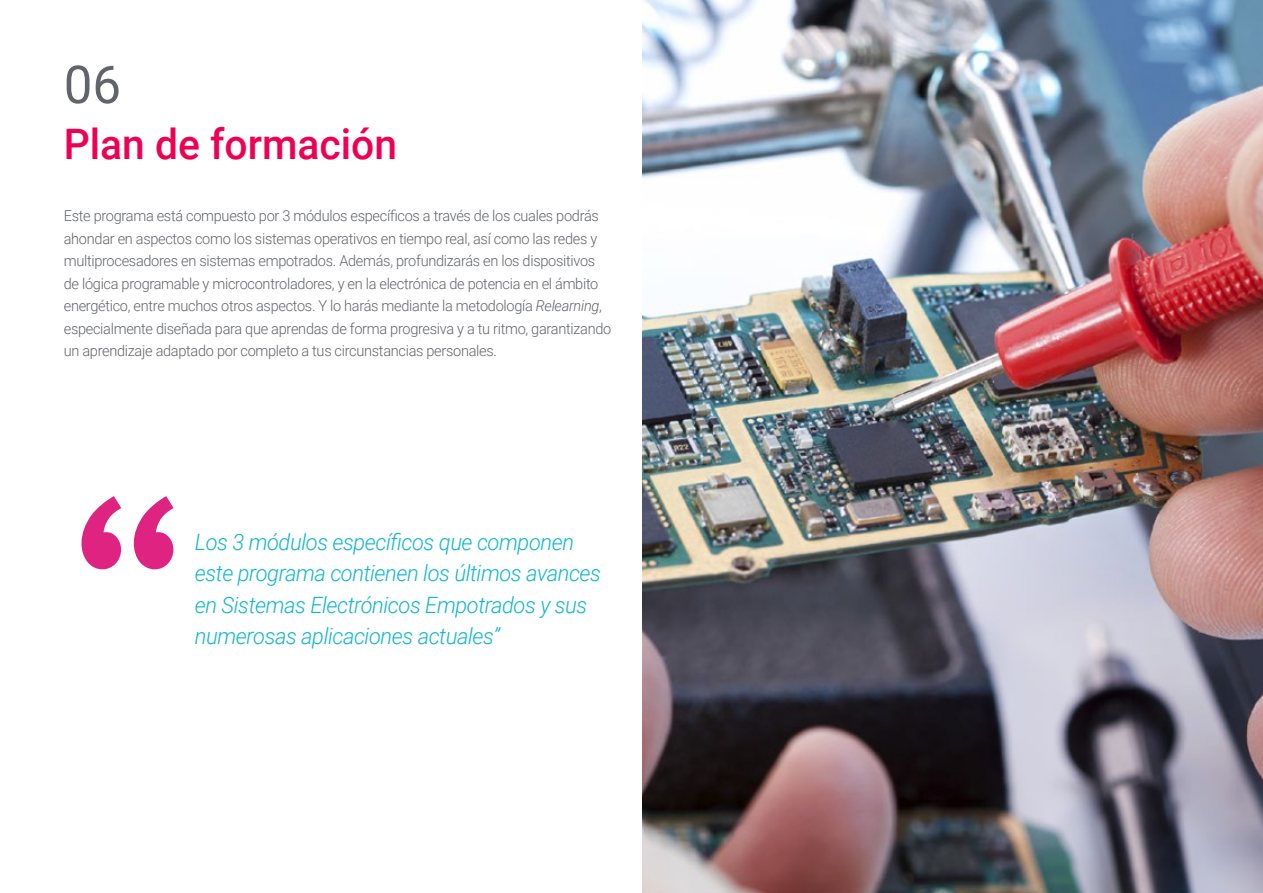
<style>
.page{position:relative;width:1263px;height:893px;background:#fff}
.page>*{position:absolute;margin:0;border:0;box-sizing:border-box;transform-origin:0 0}
.t1{font:52.5px "Roboto";color:#61646a}
.t2{font:500 42px "Roboto";color:#ee0154}
.t3{font:italic 300 22.5px/31.5px "Roboto";letter-spacing:-.02em;color:#0fb6cf}
.t4{font:300 15px/22.5px "Roboto";letter-spacing:-.02em;color:#61646a}
.s1{font-style:italic}
</style>
<div class="page">
<svg style="left:82px;top:496px;width:92px;height:73px"></svg>
<img style="left:642px;top:0;width:621px;height:893px">
<h1 class="t1" style="left:64px;top:48px;width:59px">06</h1>
<h2 class="t2" style="left:64px;top:115px;width:335px">Plan de formación</h2>
<p class="t4" style="left:64px;top:204px;width:549px">Este programa está compuesto por 3 módulos específicos a través de los cuales podrás ahondar en aspectos como los sistemas operativos en tiempo real, así como las redes y multiprocesadores en sistemas empotrados. Además, profundizarás en los dispositivos de lógica programable y microcontroladores, y en la electrónica de potencia en el ámbito energético, entre muchos otros aspectos. Y lo harás mediante la metodología <span class="s1">Relearning</span>, especialmente diseñada para que aprendas de forma progresiva y a tu ritmo, garantizando un aprendizaje adaptado por completo a tus circunstancias personales.</p>
<h3 class="t3" style="left:195px;top:525px;width:408px">Los 3 módulos específicos que componen este programa contienen los últimos avances en Sistemas Electrónicos Empotrados y sus numerosas aplicaciones actuales”</h3>
</div>
